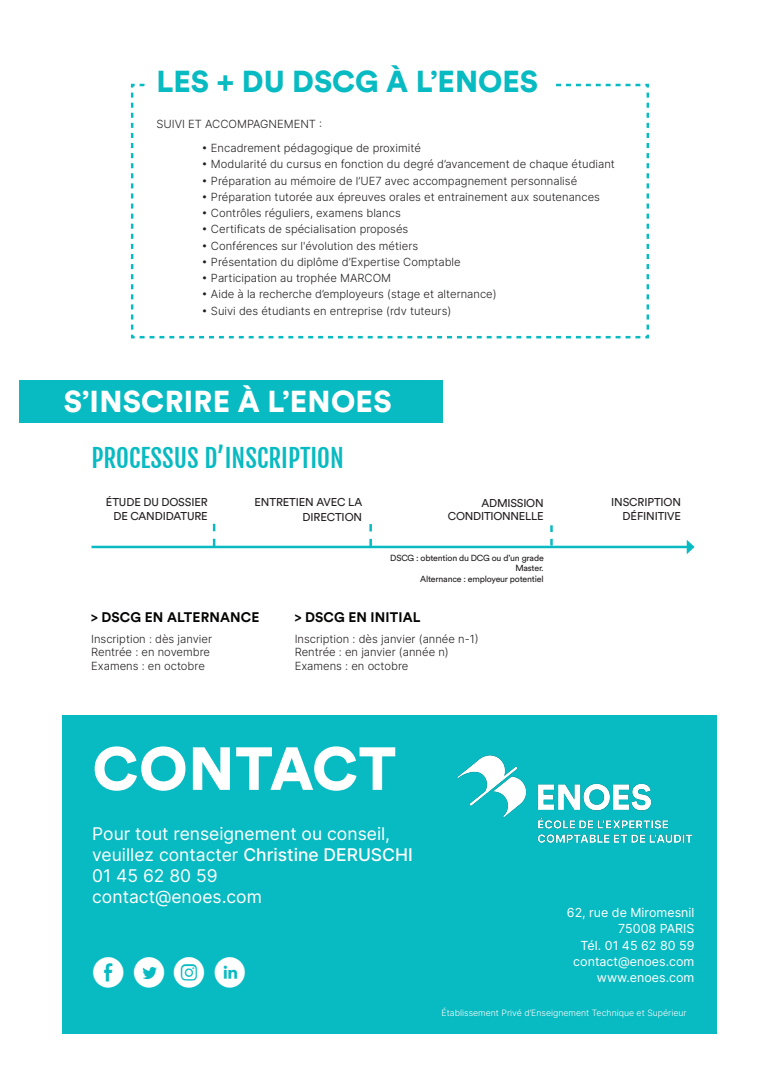
<style>
.page{position:relative;width:780px;height:1088px;background:#fff}
.page>*{position:absolute;margin:0;border:0;box-sizing:border-box;transform-origin:0 0}
.t1{font:900 60px "Circular Std";color:#fff}
.t2{font:900 30px "Circular Std";color:#08bac1}
.t3{font:900 30px "Circular Std";letter-spacing:.01em;color:#fff}
.t4{font:30px "Social Media Circled";color:#fff}
.t5{font:25px "Fjalla One";color:#08bac1}
.t6{font:17.5px "Inter";color:#fff}
.t7{font:700 13.75px "Circular Std";letter-spacing:.01em;color:#040503}
.t8{font:12.5px/16.2px "Inter";color:#fff;text-align:center}
.t9{font:300 11.25px "Inter";color:#231f20}
.t10{font:11.25px/13.5px "Circular Std";letter-spacing:-.01em;color:#231f20;text-align:right}
.t11{font:8.75px/10.5px "Circular Std";letter-spacing:-.02em;color:#231f20;text-align:right}
.t12{font:300 8.75px "Inter";color:#fff}
.s1{font-weight:500}
</style>
<div class="page">
<svg style="left:131px;top:83px;width:518px;height:255px"></svg>
<hr style="left:91px;top:546px;width:598px;height:2px;background:#08bac1">
<svg style="left:686px;top:540px;width:8px;height:14px"></svg>
<svg style="left:213px;top:524px;width:2px;height:22px"></svg>
<svg style="left:369px;top:524px;width:3px;height:22px"></svg>
<svg style="left:550px;top:525px;width:2px;height:20px"></svg>
<div style="left:19px;top:380px;width:423px;height:42px;background:#08bac1"></div>
<div style="left:63px;top:714px;width:654px;height:319px;background:#08bac1"></div>
<img style="left:457px;top:755px;width:236px;height:88px">
<p class="t2" style="left:156px;top:61px;width:383px">LES + DU DSCG À L’ENOES</p>
<p class="t9" style="left:156px;top:116px;width:167px">SUIVI ET ACCOMPAGNEMENT :</p>
<p class="t9" style="left:201px;top:140px;width:221px">• Encadrement pédagogique de proximité</p>
<p class="t9" style="left:201px;top:156px;width:415px">• Modularité du cursus en fonction du degré d’avancement de chaque étudiant</p>
<p class="t9" style="left:201px;top:172px;width:377px">• Préparation au mémoire de l’UE7 avec accompagnement personnalisé</p>
<p class="t9" style="left:201px;top:188px;width:400px">• Préparation tutorée aux épreuves orales et entrainement aux soutenances</p>
<p class="t9" style="left:201px;top:205px;width:201px">• Contrôles réguliers, examens blancs</p>
<p class="t9" style="left:201px;top:221px;width:208px">• Certificats de spécialisation proposés</p>
<p class="t9" style="left:201px;top:237px;width:218px">• Conférences sur l'évolution des métiers</p>
<p class="t9" style="left:201px;top:253px;width:261px">• Présentation du diplôme d’Expertise Comptable</p>
<p class="t9" style="left:201px;top:270px;width:191px">• Participation au trophée MARCOM</p>
<p class="t9" style="left:201px;top:286px;width:297px">• Aide à la recherche d’employeurs (stage et alternance)</p>
<p class="t9" style="left:201px;top:302px;width:251px">• Suivi des étudiants en entreprise (rdv tuteurs)</p>
<p class="t3" style="left:64px;top:381px;width:329px">S’INSCRIRE À L’ENOES</p>
<p class="t5" style="left:91px;top:442px;width:254px">PROCESSUS D’INSCRIPTION</p>
<p class="t10" style="left:106px;top:495px;width:103px">ÉTUDE DU DOSSIER<br>DE CANDIDATURE</p>
<p class="t10" style="left:611px;top:495px;width:71px">INSCRIPTION<br>DÉFINITIVE</p>
<p class="t10" style="left:254px;top:495px;width:109px;line-height:15px">ENTRETIEN AVEC LA<br>DIRECTION</p>
<p class="t10" style="left:448px;top:496px;width:97px">ADMISSION<br>CONDITIONNELLE</p>
<p class="t11" style="left:390px;top:552px;width:155px">DSCG : obtention du DCG ou d’un grade<br>Master.</p>
<p class="t11" style="left:420px;top:573px;width:125px">Alternance : employeur potentiel</p>
<p class="t7" style="left:91px;top:609px;width:170px">&gt; DSCG EN ALTERNANCE</p>
<p class="t9" style="left:91px;top:631px;width:122px">Inscription : dès janvier</p>
<p class="t9" style="left:91px;top:644px;width:120px">Rentrée : en novembre</p>
<p class="t9" style="left:91px;top:658px;width:115px">Examens : en octobre</p>
<p class="t7" style="left:295px;top:609px;width:127px">&gt; DSCG EN INITIAL</p>
<p class="t9" style="left:295px;top:631px;width:185px">Inscription : dès janvier (année n-1)</p>
<p class="t9" style="left:295px;top:644px;width:156px">Rentrée : en janvier (année n)</p>
<p class="t9" style="left:295px;top:658px;width:115px">Examens : en octobre</p>
<p class="t1" style="left:92px;top:729px;width:305px">CONTACT</p>
<p class="t6" style="left:92px;top:821px;width:299px">Pour tout renseignement ou conseil,</p>
<p class="t6" style="left:92px;top:842px;width:322px">veuillez contacter <span class="s1">Christine DERUSCHI</span></p>
<p class="t6" style="left:92px;top:863px;width:127px">01 45 62 80 59</p>
<p class="t6" style="left:92px;top:884px;width:171px">contact@enoes.com</p>
<p class="t4" style="left:85px;top:957px;width:163px">,E D Q,C</p>
<p class="t8" style="left:567px;top:904px;width:129px">62, rue de Miromesnil</p>
<p class="t8" style="left:618px;top:920px;width:78px">75008 PARIS</p>
<p class="t8" style="left:573px;top:937px;width:123px">Tél. 01 45 62 80 59 contact@enoes.com</p>
<p class="t8" style="left:596px;top:969px;width:99px">www.enoes.com</p>
<p class="t12" style="left:441px;top:1007px;width:246px">Établissement Privé d’Enseignement Technique et Supérieur</p>
</div>
